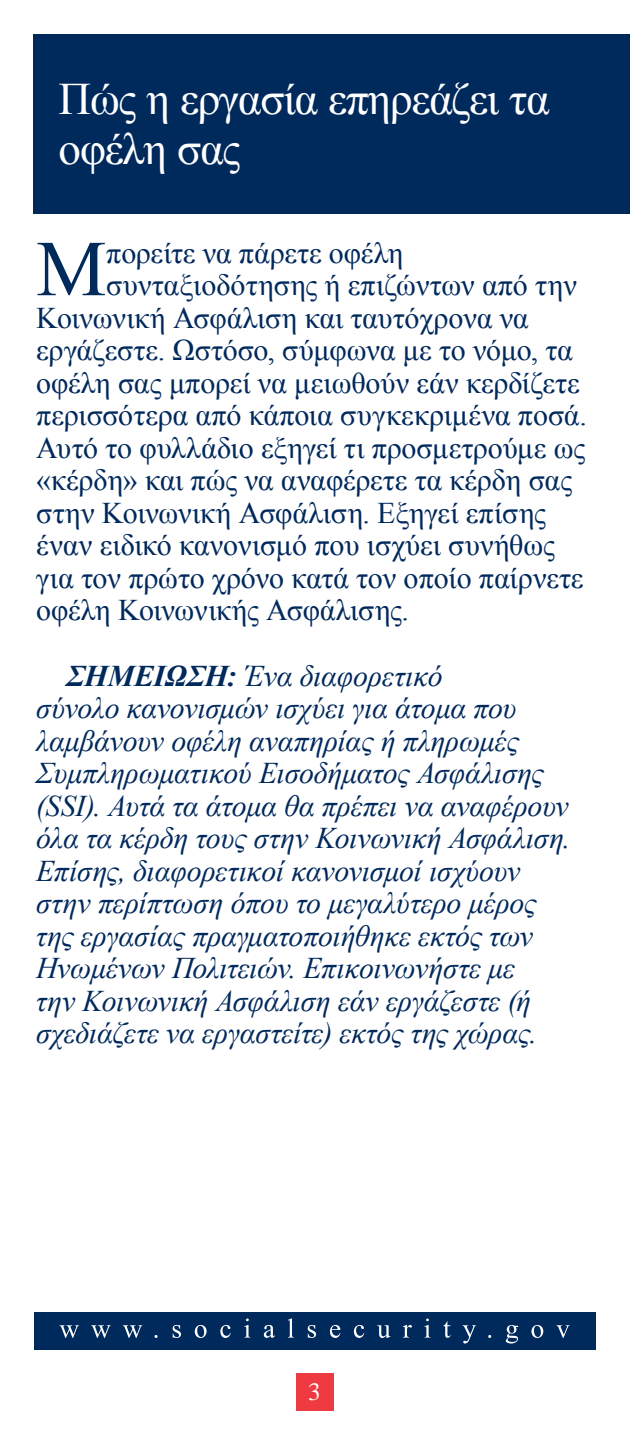
<style>
.page{position:relative;width:630px;height:1440px;background:#fff}
.page>*{position:absolute;margin:0;border:0;box-sizing:border-box;transform-origin:0 0}
.Intro_Paragraph{font:79px "Times New Roman";color:#00295c}
.Leaflet_Inside_Title{font:45px/50px "Times New Roman";letter-spacing:-.025em;color:#fff}
.Notes{font:italic 30px/32.5px "Times New Roman";letter-spacing:-.005em;color:#00295c}
.Intro_Paragraph-2{font:30px "Times New Roman";color:#00295c}
.s1{font-weight:700}
</style>
<div class="page">
<div style="left:296px;top:1373px;width:38px;height:38px;background:#ee3a41"></div>
<div style="left:34px;top:1312px;width:561px;height:38px;background:#00295c"></div>
<svg style="left:59px;top:1318px;width:511px;height:26px"></svg>
<div style="left:34px;top:34px;width:596px;height:180px;background:#00295c"></div>
<p class="Leaflet_Inside_Title" style="left:59px;top:74px;width:492px">Πώς η εργασία επηρεάζει τα οφέλη σας</p>
<p class="Intro_Paragraph" style="left:36px;top:216px;width:72px">Μ</p>
<p class="Intro_Paragraph-2" style="left:106px;top:233px;width:299px">πορείτε να πάρετε οφέλη</p>
<p class="Intro_Paragraph-2" style="left:106px;top:265px;width:473px">συνταξιοδότησης ή επιζώντων από την</p>
<p class="Intro_Paragraph-2" style="left:36px;top:298px;width:494px">Κοινωνική Ασφάλιση και ταυτόχρονα να</p>
<p class="Intro_Paragraph-2" style="left:36px;top:330px;width:538px">εργάζεστε. Ωστόσο, σύμφωνα με το νόμο, τα</p>
<p class="Intro_Paragraph-2" style="left:36px;top:363px;width:545px">οφέλη σας μπορεί να μειωθούν εάν κερδίζετε</p>
<p class="Intro_Paragraph-2" style="left:36px;top:395px;width:552px">περισσότερα από κάποια συγκεκριμένα ποσά.</p>
<p class="Intro_Paragraph-2" style="left:36px;top:428px;width:551px">Αυτό το φυλλάδιο εξηγεί τι προσμετρούμε ως</p>
<p class="Intro_Paragraph-2" style="left:36px;top:460px;width:538px">«κέρδη» και πώς να αναφέρετε τα κέρδη σας</p>
<p class="Intro_Paragraph-2" style="left:36px;top:493px;width:511px">στην Κοινωνική Ασφάλιση. Εξηγεί επίσης</p>
<p class="Intro_Paragraph-2" style="left:36px;top:525px;width:520px">έναν ειδικό κανονισμό που ισχύει συνήθως</p>
<p class="Intro_Paragraph-2" style="left:36px;top:558px;width:549px">για τον πρώτο χρόνο κατά τον οποίο παίρνετε</p>
<p class="Intro_Paragraph-2" style="left:36px;top:590px;width:374px">οφέλη Κοινωνικής Ασφάλισης.</p>
<p class="Notes" style="left:36px;top:659px;width:536px;text-indent:30px"><span class="s1">ΣΗΜΕΙΩΣΗ:</span> Ένα διαφορετικό<br>σύνολο κανονισμών ισχύει για άτομα που λαμβάνουν οφέλη αναπηρίας ή πληρωμές Συμπληρωματικού Εισοδήματος Ασφάλισης (SSI). Αυτά τα άτομα θα πρέπει να αναφέρουν όλα τα κέρδη τους στην Κοινωνική Ασφάλιση.<br>Επίσης, διαφορετικοί κανονισμοί ισχύουν στην περίπτωση όπου το μεγαλύτερο μέρος της εργασίας πραγματοποιήθηκε εκτός των Ηνωμένων Πολιτειών. Επικοινωνήστε με<br>την Κοινωνική Ασφάλιση εάν εργάζεστε (ή σχεδιάζετε να εργαστείτε) εκτός της χώρας.</p>
</div>
